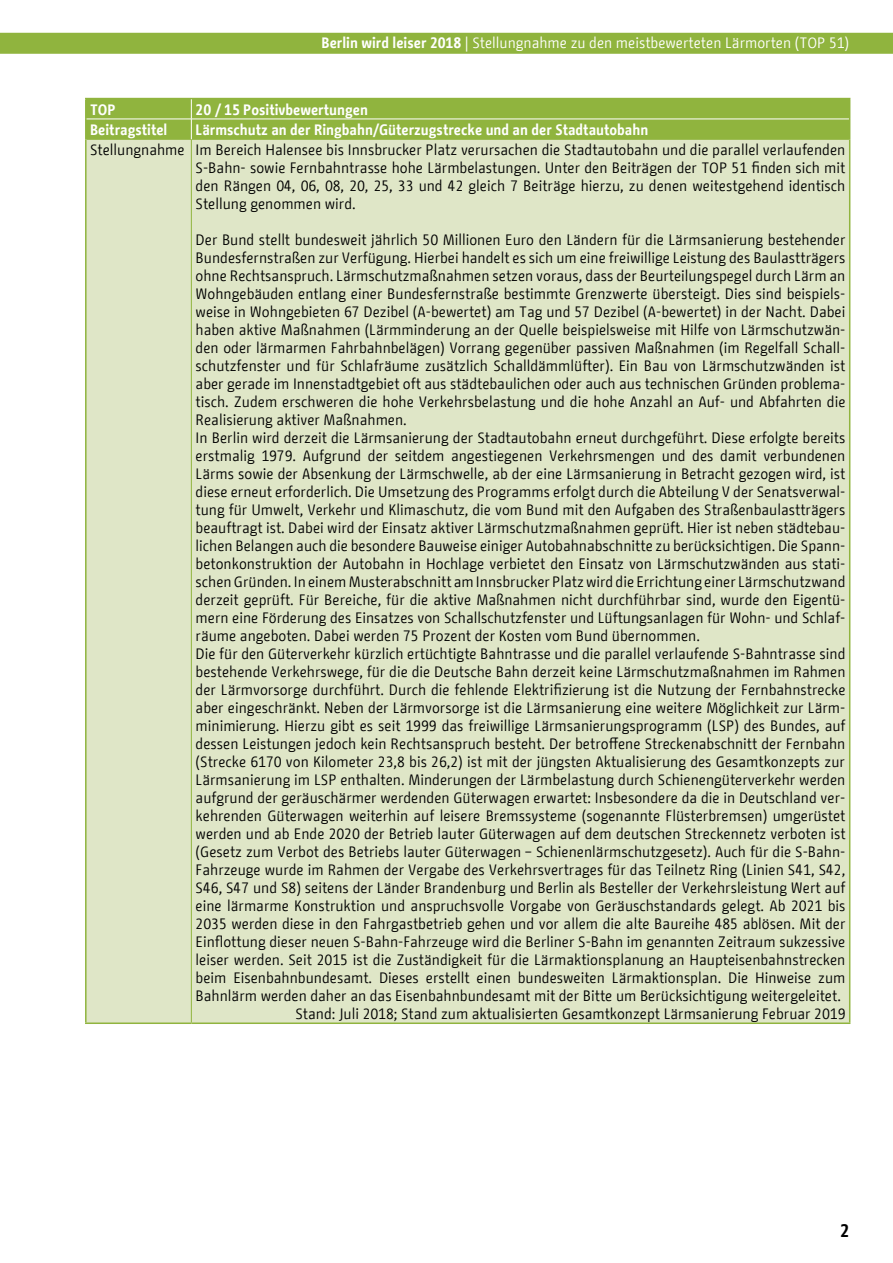
<style>
.page{position:relative;width:893px;height:1263px;background:#fff}
.page>*{position:absolute;margin:0;border:0;box-sizing:border-box;transform-origin:0 0}
.t1{font:700 18px "BMF Change";color:#000}
.t2{font:15px/18px "BMF Change";color:#000;text-align:justify}
.t3{font:700 15px "BMF Change";color:#fff}
.t4{font:15px "BMF Change";color:#fff}
.s1{font-weight:700}
.s2{font-style:inherit}
</style>
<div class="page">
<div style="left:0;top:33px;width:893px;height:21px;background:#90b43e"></div>
<div style="left:86px;top:99px;width:105px;height:20px;background:#90b43e"></div>
<div style="left:191px;top:99px;width:659px;height:20px;background:#90b43e"></div>
<div style="left:86px;top:119px;width:105px;height:20px;background:#90b43e"></div>
<div style="left:191px;top:119px;width:659px;height:20px;background:#90b43e"></div>
<div style="left:86px;top:139px;width:105px;height:884px;background:#dfe6c7"></div>
<div style="left:191px;top:139px;width:659px;height:884px;background:#dfe6c7"></div>
<hr style="left:85px;top:98px;width:106px;height:1px;background:#90b43e">
<hr style="left:85px;top:99px;width:2px;height:20px;background:#90b43e">
<hr style="left:191px;top:98px;width:659px;height:1px;background:#90b43e">
<hr style="left:85px;top:119px;width:2px;height:20px;background:#90b43e">
<hr style="left:85px;top:139px;width:2px;height:883px;background:#90b43e">
<hr style="left:849px;top:139px;width:1px;height:883px;background:#90b43e">
<hr style="left:85px;top:1022px;width:106px;height:2px;background:#90b43e">
<hr style="left:191px;top:1022px;width:659px;height:2px;background:#90b43e">
<hr style="left:87px;top:139px;width:104px;height:1px;background:#90b43e">
<hr style="left:191px;top:139px;width:658px;height:1px;background:#90b43e">
<hr style="left:191px;top:140px;width:1px;height:882px;background:#90b43e">
<hr style="left:87px;top:119px;width:104px;height:1px;background:#fff">
<hr style="left:191px;top:119px;width:658px;height:1px;background:#fff">
<svg style="left:191px;top:99px;width:1px;height:40px"></svg>
<p class="t4" style="left:322px;top:32px;width:529px"><span class="s1">Berlin wird leiser 2018</span> | Stellungnahme zu den meistbewerteten Lärmorten (TOP 51)</p>
<p class="t3" style="left:90px;top:99px;width:27px">TOP</p>
<p class="t3" style="left:196px;top:99px;width:174px">20 / 15 Positivbewertungen</p>
<p class="t3" style="left:90px;top:119px;width:79px">Beitragstitel</p>
<p class="t3" style="left:196px;top:119px;width:454px">Lärmschutz an der Ringbahn/Güterzugstrecke und an der Stadtautobahn</p>
<p class="t2" style="left:196px;top:141px;width:651px;text-indent:-106px">Stellungnahme Im Bereich Halensee bis Innsbrucker Platz verursachen die Stadtautobahn und die parallel verlaufenden S-Bahn- sowie Fernbahntrasse hohe Lärmbelastungen. Unter den Beiträgen der TOP 51 finden sich mit den Rängen 04, 06, 08, 20, 25, 33 und 42 gleich 7 Beiträge hierzu, zu denen weitestgehend identisch Stellung genommen wird.</p>
<p class="t2" style="left:196px;top:231px;width:651px">Der Bund stellt bundesweit jährlich 50 Millionen Euro den Ländern für die Lärmsanierung bestehender</p>
<p class="t2" style="left:196px;top:249px;width:651px">Bundesfernstraßen zur Verfügung. Hierbei handelt es sich um eine freiwillige Leistung des Baulastträgers</p>
<p class="t2" style="left:196px;top:267px;width:651px">ohne Rechtsanspruch. Lärmschutzmaßnahmen setzen voraus, dass der Beurteilungspegel durch Lärm an</p>
<p class="t2" style="left:196px;top:285px;width:651px">Wohngebäuden entlang einer Bundesfernstraße bestimmte Grenzwerte übersteigt. Dies sind beispiels-</p>
<p class="t2" style="left:196px;top:303px;width:651px">weise in Wohngebieten 67 Dezibel (A-bewertet) am Tag und 57 Dezibel (A-bewertet) in der Nacht. Dabei</p>
<p class="t2" style="left:196px;top:321px;width:651px">haben aktive Maßnahmen (Lärmminderung an der Quelle beispielsweise mit Hilfe von Lärmschutzwän-</p>
<p class="t2" style="left:196px;top:339px;width:651px">den oder lärmarmen Fahrbahnbelägen) Vorrang gegenüber passiven Maßnahmen (im Regelfall Schall-</p>
<p class="t2" style="left:196px;top:357px;width:651px">schutzfenster und für Schlafräume zusätzlich Schalldämmlüfter). Ein Bau von Lärmschutzwänden ist</p>
<p class="t2" style="left:196px;top:375px;width:651px">aber gerade im Innenstadtgebiet oft aus städtebaulichen oder auch aus technischen Gründen problema-</p>
<p class="t2" style="left:196px;top:393px;width:651px">tisch. Zudem erschweren die hohe Verkehrsbelastung und die hohe Anzahl an Auf- und Abfahrten die</p>
<p class="t2" style="left:196px;top:411px;width:213px">Realisierung aktiver Maßnahmen.</p>
<p class="t2" style="left:196px;top:429px;width:651px">In Berlin wird derzeit die Lärmsanierung der Stadtautobahn erneut durchgeführt. Diese erfolgte bereits</p>
<p class="t2" style="left:196px;top:447px;width:651px">erstmalig 1979. Aufgrund der seitdem angestiegenen Verkehrsmengen und des damit verbundenen</p>
<p class="t2" style="left:196px;top:465px;width:651px">Lärms sowie der Absenkung der Lärmschwelle, ab der eine Lärmsanierung in Betracht gezogen wird, ist</p>
<p class="t2" style="left:196px;top:483px;width:651px">diese erneut erforderlich. Die Umsetzung des Programms erfolgt durch die Abteilung V der Senatsverwal-</p>
<p class="t2" style="left:196px;top:501px;width:651px">tung für Umwelt, Verkehr und Klimaschutz, die vom Bund mit den Aufgaben des Straßenbaulastträgers</p>
<p class="t2" style="left:196px;top:519px;width:651px">beauftragt ist. Dabei wird der Einsatz aktiver Lärmschutzmaßnahmen geprüft. Hier ist neben städtebau-</p>
<p class="t2" style="left:196px;top:537px;width:651px">lichen Belangen auch die besondere Bauweise einiger Autobahnabschnitte zu berücksichtigen. Die Spann-</p>
<p class="t2" style="left:196px;top:555px;width:651px">betonkonstruktion der Autobahn in Hochlage verbietet den Einsatz von Lärmschutzwänden aus stati-</p>
<p class="t2" style="left:196px;top:573px;width:651px">schen Gründen. In einem Musterabschnitt am Innsbrucker Platz wird die Errichtung einer Lärmschutzwand</p>
<p class="t2" style="left:196px;top:591px;width:651px">derzeit geprüft. Für Bereiche, für die aktive Maßnahmen nicht durchführbar sind, wurde den Eigentü-</p>
<p class="t2" style="left:196px;top:609px;width:651px">mern eine Förderung des Einsatzes von Schallschutzfenster und Lüftungsanlagen für Wohn- und Schlaf-</p>
<p class="t2" style="left:196px;top:627px;width:506px">räume angeboten. Dabei werden 75 Prozent der Kosten vom Bund übernommen.</p>
<p class="t2" style="left:196px;top:645px;width:651px">Die für den Güterverkehr kürzlich ertüchtigte Bahntrasse und die parallel verlaufende S-Bahntrasse sind</p>
<p class="t2" style="left:196px;top:663px;width:651px">bestehende Verkehrswege, für die die Deutsche Bahn derzeit keine Lärmschutzmaßnahmen im Rahmen</p>
<p class="t2" style="left:196px;top:681px;width:651px">der Lärmvorsorge durchführt. Durch die fehlende Elektrifizierung ist die Nutzung der Fernbahnstrecke</p>
<p class="t2" style="left:196px;top:699px;width:651px">aber eingeschränkt. Neben der Lärmvorsorge ist die Lärmsanierung eine weitere Möglichkeit zur Lärm-</p>
<p class="t2" style="left:196px;top:717px;width:651px">minimierung. Hierzu gibt es seit 1999 das freiwillige Lärmsanierungsprogramm (LSP) des Bundes, auf</p>
<p class="t2" style="left:196px;top:735px;width:651px">dessen Leistungen jedoch kein Rechtsanspruch besteht. Der betroffene Streckenabschnitt der Fernbahn</p>
<p class="t2" style="left:196px;top:753px;width:651px">(Strecke 6170 von Kilometer 23,8 bis 26,2) ist mit der jüngsten Aktualisierung des G<span class="s2">e</span>samtkonzepts zur</p>
<p class="t2" style="left:196px;top:771px;width:651px">Lärmsanierung im LSP enthalten. Minderungen der Lärmbelastung durch Schienengüterverkehr werden</p>
<p class="t2" style="left:196px;top:789px;width:651px">aufgrund der geräuschärmer werdenden Güterwagen erwartet: Insbesondere da die in Deutschland ver-</p>
<p class="t2" style="left:196px;top:807px;width:651px">kehrenden Güterwagen weiterhin auf leisere Bremssysteme (sogenannte Flüsterbremsen) umgerüstet</p>
<p class="t2" style="left:196px;top:825px;width:651px">werden und ab Ende 2020 der Betrieb lauter Güterwagen auf dem deutschen Streckennetz verboten ist</p>
<p class="t2" style="left:196px;top:843px;width:651px">(Gesetz zum Verbot des Betriebs lauter Güterwagen – Schienenlärmschutzgesetz). Auch für die S-Bahn-</p>
<p class="t2" style="left:196px;top:861px;width:651px">Fahrzeuge wurde im Rahmen der Vergabe des Verkehrsvertrages für das Teilnetz Ring (Linien S41, S42,</p>
<p class="t2" style="left:196px;top:879px;width:651px">S46, S47 und S8) seitens der Länder Brandenburg und Berlin als Besteller der Verkehrsleistung Wert auf</p>
<p class="t2" style="left:196px;top:897px;width:651px">eine lärmarme Konstruktion und anspruchsvolle Vorgabe von Geräuschstandards gelegt. Ab 2021 bis</p>
<p class="t2" style="left:196px;top:915px;width:651px">2035 werden diese in den Fahrgastbetrieb gehen und vor allem die alte Baureihe 485 ablösen. Mit der</p>
<p class="t2" style="left:196px;top:933px;width:651px">Einflottung dieser neuen S-Bahn-Fahrzeuge wird die Berliner S-Bahn im genannten Zeitraum sukzessive</p>
<p class="t2" style="left:196px;top:951px;width:651px">leiser werden. Seit 2015 ist die Zuständigkeit für die Lärmaktionsplanung an Haupteisenbahnstrecken</p>
<p class="t2" style="left:196px;top:969px;width:651px">beim Eisenbahnbundesamt. Dieses erstellt einen bundesweiten Lärmaktionsplan. Die Hinweise zum</p>
<p class="t2" style="left:196px;top:987px;width:647px">Bahnlärm werden daher an das Eisenbahnbundesamt mit der Bitte um Berücksichtigung weitergeleitet.</p>
<p class="t2" style="left:295px;top:1005px;width:551px">Stand: Juli 2018; Stand zum aktualisierten Gesamtkonzept Lärmsanierung Februar 2019</p>
<p class="t1" style="left:840px;top:1218px;width:11px">2</p>
</div>
